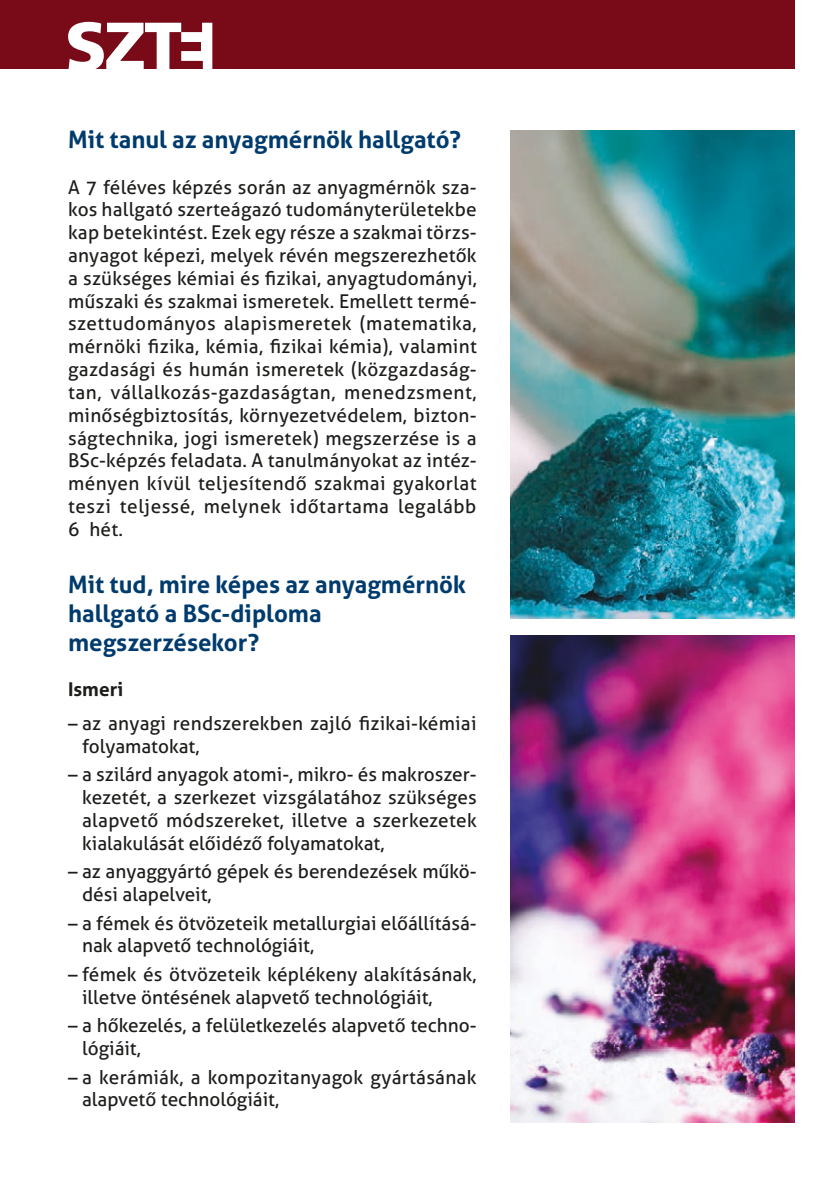
<style>
.page{position:relative;width:840px;height:1191px;background:#fff}
.page>*{position:absolute;margin:0;border:0;box-sizing:border-box;transform-origin:0 0}
.t1{font:700 24px/28.8px "Aller";color:#003b6e}
.t2{font:19px/22.8px "Aller";color:#1d1d1b}
.t3{font:700 19px "Aller";color:#1d1d1b}
</style>
<div class="page">
<div style="left:0;top:0;width:794px;height:68px;background:#790b19"></div>
<svg style="left:68px;top:22px;width:144px;height:47px"></svg>
<img style="left:510px;top:130px;width:284px;height:488px">
<img style="left:510px;top:635px;width:284px;height:488px">
<p class="t1" style="left:68px;top:125px;width:394px">Mit tanul az anyagmérnök hallgató?</p>
<p class="t2" style="left:68px;top:175px;width:410px;text-align:justify">A 7 féléves képzés során az anyagmérnök sza&shy;kos hallgató szerteágazó tudományterületekbe kap betekintést. Ezek egy része a szakmai törzs&shy;anyagot képezi, melyek révén megszerezhetők a szükséges kémiai és fizikai, anyagtudományi, műszaki és szakmai ismeretek. Emellett termé&shy;szettudományos alapismeretek (matematika, mérnöki fizika, kémia, fizikai kémia), valamint gazdasági és humán ismeretek (közgazdaság&shy;tan, vállalkozás-gazdaságtan, menedzsment, minőségbiztosítás, környezetvédelem, bizton&shy;ságtechnika, jogi ismeretek) megszerzése is a BSc-képzés feladata. A tanulmányokat az intéz&shy;ményen kívül teljesítendő szakmai gyakorlat teszi teljessé, melynek időtartama legalább 6 hét.</p>
<p class="t1" style="left:68px;top:570px;width:399px">Mit tud, mire képes az anyagmérnök hallgató a BSc-diploma megszerzésekor?</p>
<p class="t3" style="left:68px;top:677px;width:57px">Ismeri</p>
<p class="t2" style="left:82px;top:712px;width:395px;text-indent:-14px">– az anyagi rendszerekben zajló fizikai-kémiai folyamatokat,</p>
<p class="t2" style="left:82px;top:763px;width:396px;text-align:justify;text-indent:-14px">– a szilárd anyagok atomi-, mikro- és makroszer&shy;kezetét, a szerkezet vizsgálatához szükséges alapvető módszereket, illetve a szerkezetek kialakulását előidéző folyamatokat,</p>
<p class="t2" style="left:82px;top:860px;width:396px;text-indent:-14px">– az anyaggyártó gépek és berendezések műkö&shy;dési alapelveit,</p>
<p class="t2" style="left:82px;top:911px;width:396px;text-indent:-14px">– a fémek és ötvözeteik metallurgiai előállításá&shy;nak alapvető technológiáit,</p>
<p class="t2" style="left:82px;top:962px;width:396px;text-indent:-14px">– fémek és ötvözeteik képlékeny alakításának, illetve öntésének alapvető technológiáit,</p>
<p class="t2" style="left:82px;top:1014px;width:396px;text-indent:-14px">– a hőkezelés, a felületkezelés alapvető techno&shy;lógiáit,</p>
<p class="t2" style="left:82px;top:1065px;width:395px;text-indent:-14px">– a kerámiák, a kompozitanyagok gyártásának alapvető technológiáit,</p>
</div>
